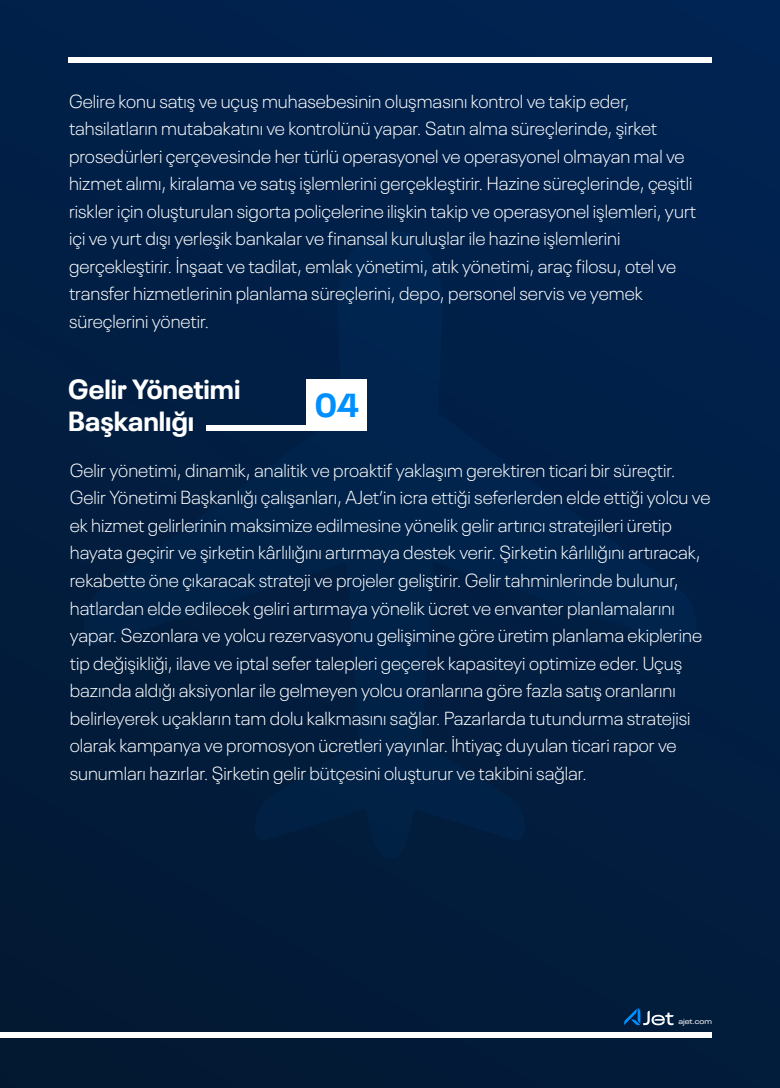
<style>
.page{position:relative;width:780px;height:1088px;background:#fff}
.page>*{position:absolute;margin:0;border:0;box-sizing:border-box;transform-origin:0 0}
.t1{font:700 33px "Neue Plak";color:#008fff}
.t2{font:700 27.5px/31.2px "Neue Plak";color:#fff}
.t3{font:300 18.75px/27.5px "Neue Plak";color:#fff}
.t4{font:expanded 7.62px "Neue Plak";color:#fff}
</style>
<div class="page">
<div style="left:0;top:0;width:780px;height:1088px;background:linear-gradient(to right,#031d3e,#022148)"></div>
<svg style="left:84px;top:229px;width:612px;height:629px;background:#011f44"></svg>
<div style="left:0;top:1032px;width:712px;height:5px;background:#fff"></div>
<svg style="left:624px;top:1008px;width:49px;height:17px"></svg>
<div style="left:206px;top:425px;width:100px;height:6px;background:#fff"></div>
<div style="left:306px;top:379px;width:60px;height:52px;background:#fff"></div>
<div style="left:68px;top:57px;width:644px;height:5px;background:#fff"></div>
<p class="t3" style="left:69px;top:86px;width:628px">Gelire konu satış ve uçuş muhasebesinin oluşmasını kontrol ve takip eder, tahsilatların mutabakatını ve kontrolünü yapar. Satın alma süreçlerinde, şirket prosedürleri çerçevesinde her türlü operasyonel ve operasyonel olmayan mal ve hizmet alımı, kiralama ve satış işlemlerini gerçekleştirir. Hazine süreçlerinde, çeşitli riskler için oluşturulan sigorta poliçelerine ilişkin takip ve operasyonel işlemleri, yurt içi ve yurt dışı yerleşik bankalar ve finansal kuruluşlar ile hazine işlemlerini gerçekleştirir. İnşaat ve tadilat, emlak yönetimi, atık yönetimi, araç filosu, otel ve transfer hizmetlerinin planlama süreçlerini, depo, personel servis ve yemek süreçlerini yönetir.</p>
<h2 class="t2" style="left:68px;top:371px;width:174px">Gelir Yönetimi<br>Başkanlığı</h2>
<h1 class="t1" style="left:315px;top:379px;width:45px">04</h1>
<p class="t3" style="left:70px;top:455px;width:642px">Gelir yönetimi, dinamik, analitik ve proaktif yaklaşım gerektiren ticari bir süreçtir.<br>Gelir Yönetimi Başkanlığı çalışanları, AJet’in icra ettiği seferlerden elde ettiği yolcu ve ek hizmet gelirlerinin maksimize edilmesine yönelik gelir artırıcı stratejileri üretip hayata geçirir ve şirketin kârlılığını artırmaya destek verir. Şirketin kârlılığını artıracak, rekabette öne çıkaracak strateji ve projeler geliştirir. Gelir tahminlerinde bulunur, hatlardan elde edilecek geliri artırmaya yönelik ücret ve envanter planlamalarını yapar. Sezonlara ve yolcu rezervasyonu gelişimine göre üretim planlama ekiplerine tip değişikliği, ilave ve iptal sefer talepleri geçerek kapasiteyi optimize eder. Uçuş bazında aldığı aksiyonlar ile gelmeyen yolcu oranlarına göre fazla satış oranlarını belirleyerek uçakların tam dolu kalkmasını sağlar. Pazarlarda tutundurma stratejisi olarak kampanya ve promosyon ücretleri yayınlar. İhtiyaç duyulan ticari rapor ve sunumları hazırlar. Şirketin gelir bütçesini oluşturur ve takibini sağlar.</p>
<p class="t4" style="left:678px;top:1015px;width:35px">ajet.com</p>
</div>
